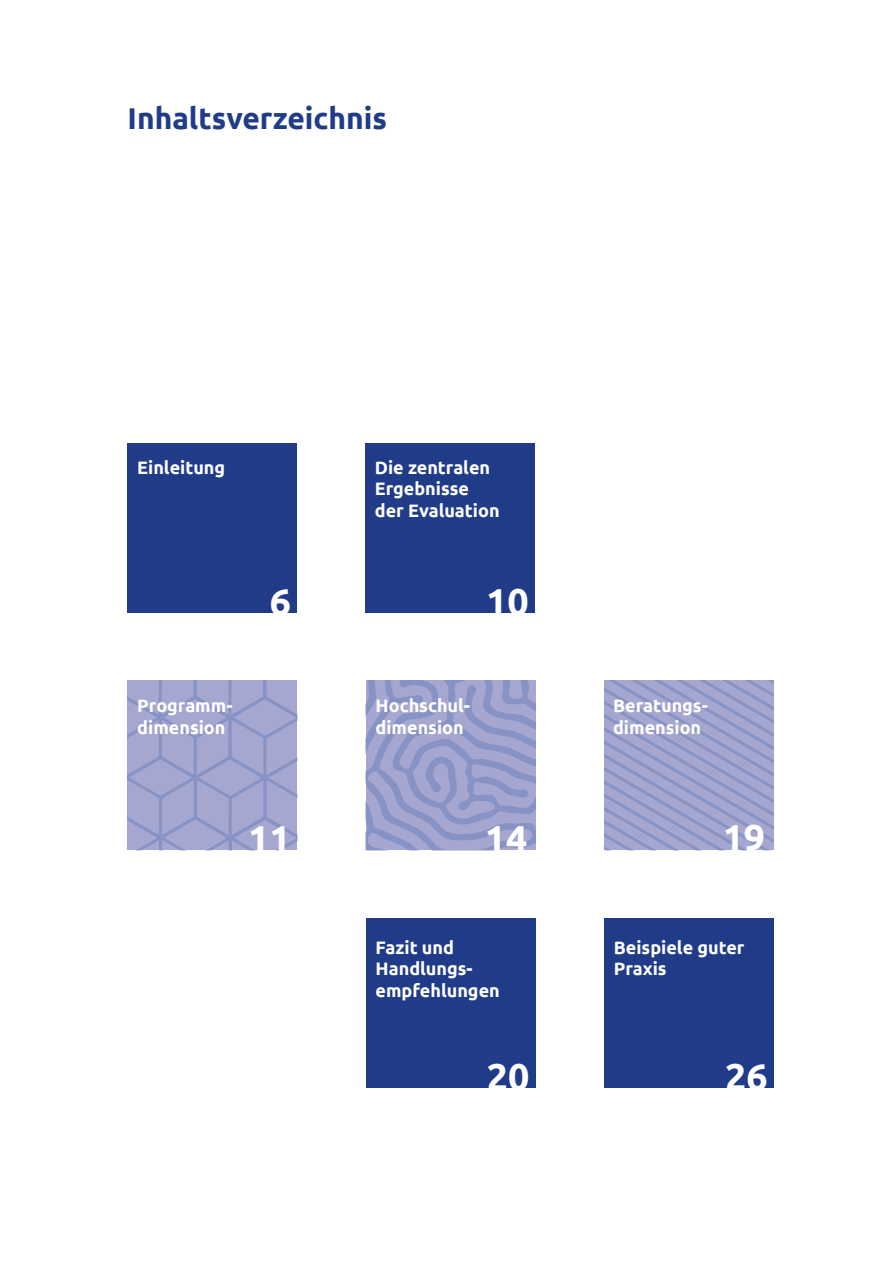
<style>
.page{position:relative;width:893px;height:1263px;background:#fff}
.page>*{position:absolute;margin:0;border:0;box-sizing:border-box;transform-origin:0 0}
.t1{font:700 37.5px "Ubuntu";color:#fff}
.t2{font:700 30px "Ubuntu";color:#203c89}
.t3{font:700 18px/21.6px "Ubuntu";color:#fff}
</style>
<div class="page">
<div style="left:366px;top:918px;width:170px;height:170px;background:#203c89"></div>
<svg style="left:128px;top:680px;width:169px;height:170px;background:#a0a3ce"></svg>
<div style="left:128px;top:443px;width:169px;height:169px;background:#203c89"></div>
<div style="left:604px;top:918px;width:170px;height:170px;background:#203c89"></div>
<svg style="left:366px;top:680px;width:170px;height:170px;background:#999fcb"></svg>
<svg style="left:604px;top:680px;width:170px;height:170px;background:#9da1cd"></svg>
<div style="left:365px;top:443px;width:170px;height:169px;background:#203c89"></div>
<h2 class="t2" style="left:128px;top:101px;width:261px">Inhaltsverzeichnis</h2>
<p class="t3" style="left:137px;top:456px;width:90px">Einleitung</p>
<p class="t3" style="left:137px;top:695px;width:97px">Programm&shy;dimension</p>
<h1 class="t1" style="left:270px;top:579px;width:23px">6</h1>
<p class="t3" style="left:375px;top:456px;width:126px">Die zentralen<br>Ergebnisse der Evaluation</p>
<h1 class="t1" style="left:486px;top:579px;width:44px">10</h1>
<p class="t3" style="left:376px;top:695px;width:96px">Hochschul&shy;dimension</p>
<p class="t3" style="left:613px;top:695px;width:96px">Beratungs&shy;dimension</p>
<h1 class="t1" style="left:248px;top:815px;width:44px">11</h1>
<h1 class="t1" style="left:485px;top:815px;width:44px">14</h1>
<h1 class="t1" style="left:723px;top:815px;width:44px">19</h1>
<p class="t3" style="left:376px;top:936px;width:126px">Fazit und<br>Handlungs&shy;empfehlungen</p>
<h1 class="t1" style="left:487px;top:1054px;width:44px">20</h1>
<p class="t3" style="left:614px;top:936px;width:132px">Beispiele guter<br>Praxis</p>
<h1 class="t1" style="left:725px;top:1054px;width:44px">26</h1>
</div>
